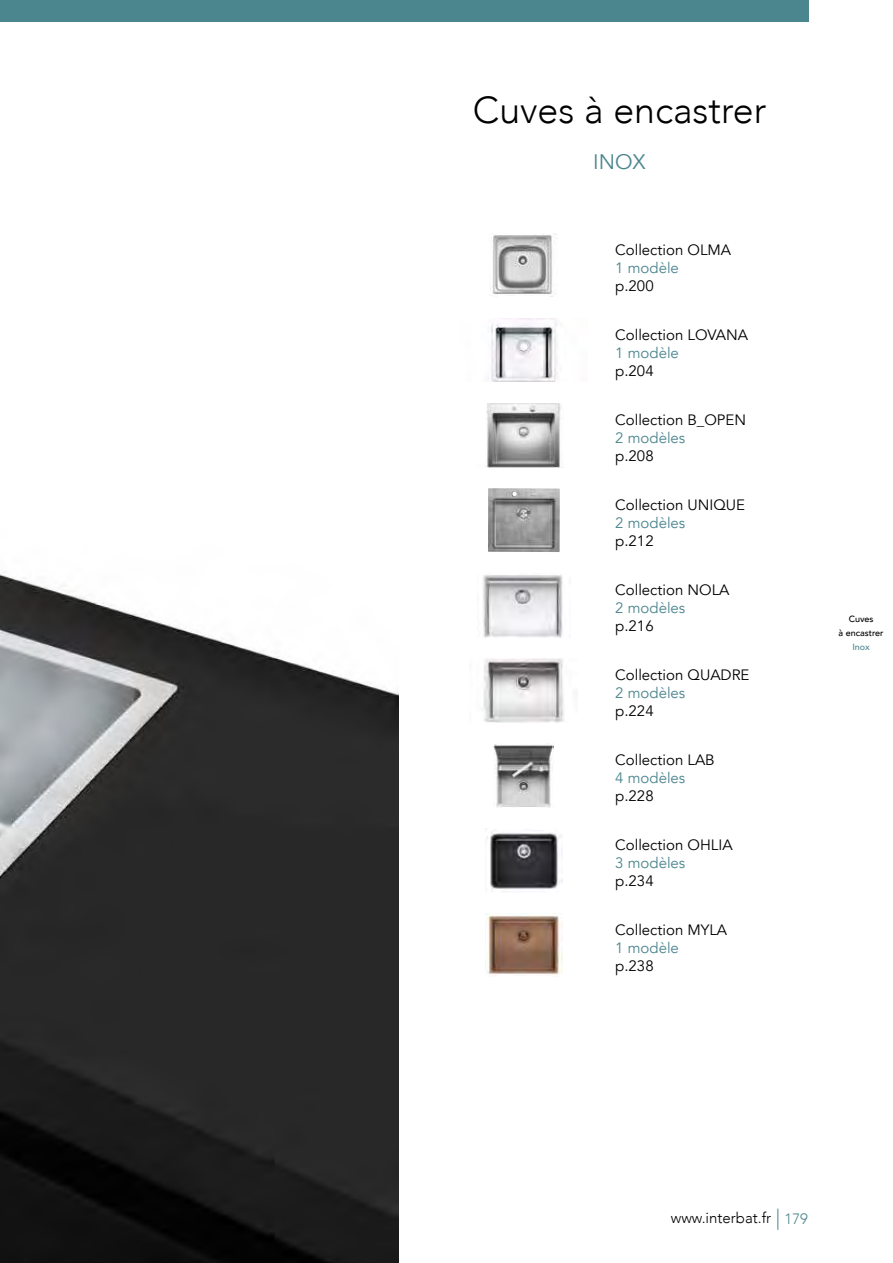
<style>
.page{position:relative;width:893px;height:1263px;background:#fff}
.page>*{position:absolute;margin:0;border:0;box-sizing:border-box;transform-origin:0 0}
.t1{font:300 37.5px "Avenir";color:#000}
.t2{font:21px "Avenir";color:#4b858e}
.t3{font:15px "Avenir";color:#000}
.t4{font:15px "Avenir";color:#4b858e}
.t5{font:300 15px "Avenir";color:#000}
.t6{font:500 9px/13.5px "Avenir";color:#000;text-align:center}
.t7{font:500 9px "Avenir";color:#4b858e}
.s1{color:#4b858e}
</style>
<div class="page">
<img style="left:0;top:21px;width:398px;height:1242px">
<svg style="left:777px;top:1208px;width:1px;height:22px"></svg>
<div style="left:0;top:0;width:808px;height:21px;background:#4b858e"></div>
<img style="left:489px;top:233px;width:67px;height:64px">
<img style="left:491px;top:318px;width:67px;height:64px">
<img style="left:485px;top:403px;width:76px;height:64px">
<img style="left:488px;top:488px;width:72px;height:64px">
<img style="left:483px;top:574px;width:80px;height:63px">
<img style="left:483px;top:658px;width:81px;height:64px">
<img style="left:494px;top:743px;width:60px;height:64px">
<img style="left:485px;top:828px;width:77px;height:64px">
<img style="left:485px;top:913px;width:77px;height:63px">
<h1 class="t1" style="left:473px;top:87px;width:295px">Cuves à encastrer</h1>
<h2 class="t2" style="left:593px;top:149px;width:54px">INOX</h2>
<p class="t3" style="left:615px;top:240px;width:117px">Collection OLMA</p>
<p class="t4" style="left:615px;top:258px;width:65px">1 modèle</p>
<p class="t3" style="left:615px;top:276px;width:40px">p.200</p>
<p class="t3" style="left:615px;top:325px;width:134px">Collection LOVANA</p>
<p class="t4" style="left:615px;top:343px;width:65px">1 modèle</p>
<p class="t3" style="left:615px;top:361px;width:40px">p.204</p>
<p class="t3" style="left:615px;top:410px;width:132px">Collection B_OPEN</p>
<p class="t4" style="left:615px;top:428px;width:72px">2 modèles</p>
<p class="t3" style="left:615px;top:446px;width:40px">p.208</p>
<p class="t3" style="left:615px;top:495px;width:131px">Collection UNIQUE</p>
<p class="t4" style="left:615px;top:513px;width:72px">2 modèles</p>
<p class="t3" style="left:615px;top:531px;width:40px">p.212</p>
<p class="t3" style="left:615px;top:581px;width:116px">Collection NOLA</p>
<p class="t4" style="left:615px;top:599px;width:72px">2 modèles</p>
<p class="t3" style="left:615px;top:617px;width:40px">p.216</p>
<p class="t3" style="left:615px;top:666px;width:136px">Collection QUADRE</p>
<p class="t4" style="left:615px;top:684px;width:72px">2 modèles</p>
<p class="t3" style="left:615px;top:702px;width:40px">p.224</p>
<p class="t3" style="left:615px;top:751px;width:101px">Collection LAB</p>
<p class="t4" style="left:615px;top:769px;width:72px">4 modèles</p>
<p class="t3" style="left:615px;top:787px;width:40px">p.228</p>
<p class="t3" style="left:615px;top:836px;width:119px">Collection OHLIA</p>
<p class="t4" style="left:615px;top:854px;width:72px">3 modèles</p>
<p class="t3" style="left:615px;top:872px;width:40px">p.234</p>
<p class="t3" style="left:615px;top:921px;width:113px">Collection MYLA</p>
<p class="t4" style="left:615px;top:939px;width:65px">1 modèle</p>
<p class="t3" style="left:615px;top:957px;width:40px">p.238</p>
<p class="t6" style="left:839px;top:612px;width:47px">Cuves<br>à encastrer</p>
<p class="t7" style="left:852px;top:639px;width:19px">Inox</p>
<p class="t5" style="left:671px;top:1209px;width:139px">www.interbat.fr <span class="s1">179</span></p>
</div>
